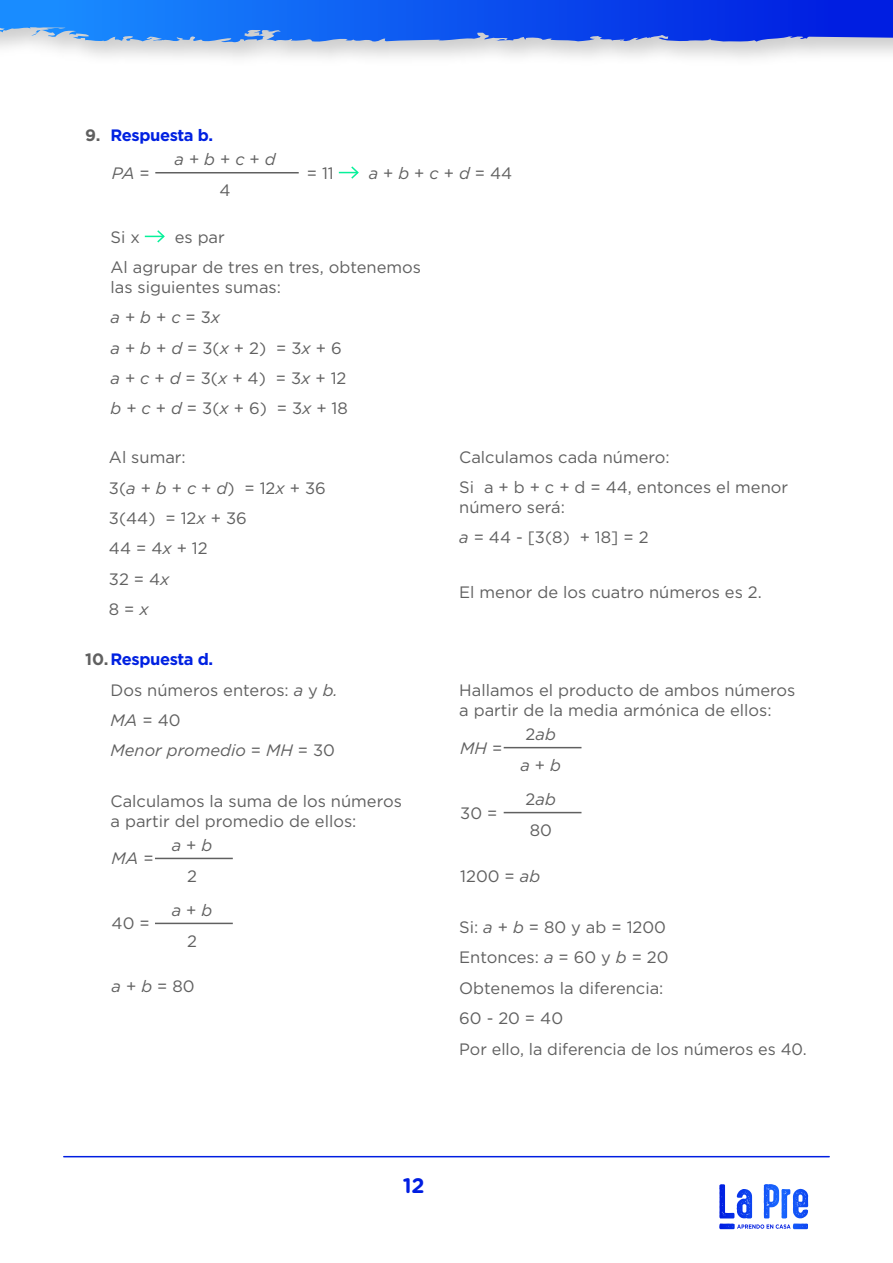
<style>
.page{position:relative;width:893px;height:1263px;background:#fff}
.page>*{position:absolute;margin:0;border:0;box-sizing:border-box;transform-origin:0 0}
.t1{font:700 21px "Gotham Rounded";color:#001ee1}
.t2{font:16.5px/30.5px "Gotham";color:#606060}
.t3{font:italic 16.5px/30.9px "Gotham";color:#606060;text-align:center}
.t4{font:700 16.5px "Gotham";letter-spacing:-.025em;color:#0021e1}
.s1{color:#606060}
.s2{font-style:normal}
.s3{font-style:italic}
.s4{font-weight:700}
.s5{font-weight:700;color:#0021e1}
</style>
<div class="page">
<img style="left:0;top:0;width:893px;height:58px">
<svg style="left:0;top:0;width:373px;height:43px;background:#2d84f4"></svg>
<hr style="left:64px;top:1156px;width:765px;height:1px;background:#001ee1">
<svg style="left:737px;top:1224px;width:54px;height:5px"></svg>
<svg style="left:764px;top:1184px;width:15px;height:34px"></svg>
<svg style="left:339px;top:166px;width:20px;height:13px"></svg>
<hr style="left:155px;top:172px;width:144px;height:1px;background:#606060">
<svg style="left:145px;top:230px;width:20px;height:13px"></svg>
<hr style="left:155px;top:858px;width:78px;height:1px;background:#606060">
<hr style="left:504px;top:747px;width:77px;height:1px;background:#606060">
<hr style="left:155px;top:923px;width:78px;height:1px;background:#606060">
<hr style="left:504px;top:812px;width:77px;height:1px;background:#606060">
<p class="t4" style="left:85px;top:124px;width:130px"><span class="s1">9.</span> Respuesta b.</p>
<p class="t3" style="left:112px;top:157px;width:39px">PA <span class="s2">=</span></p>
<p class="t2" style="left:307px;top:157px;width:29px">= 11</p>
<p class="t2" style="left:369px;top:157px;width:145px"><span class="s3">a</span> + <span class="s3">b</span> + <span class="s3">c</span> + <span class="s3">d</span> = 44</p>
<p class="t3" style="left:175px;top:143px;width:103px">a <span class="s2">+</span> b <span class="s2">+</span> c <span class="s2">+</span> d<br><span class="s2">4</span></p>
<p class="t2" style="left:111px;top:221px;width:31px">Si x</p>
<p class="t2" style="left:111px;top:221px;width:312px;text-indent:64px">es par<br>Al agrupar de tres en tres, obtenemos</p>
<p class="t2" style="left:111px;top:271px;width:239px">las siguientes sumas:<br><span class="s3">a</span> + <span class="s3">b</span> + <span class="s3">c</span> = 3<span class="s3">x<br>a</span> + <span class="s3">b</span> + <span class="s3">d</span> = 3(<span class="s3">x</span> + 2) = 3<span class="s3">x</span> + 6 <span class="s3">a</span> + <span class="s3">c</span> + <span class="s3">d</span> = 3(<span class="s3">x</span> + 4) = 3<span class="s3">x</span> + 12 <span class="s3">b</span> + <span class="s3">c</span> + <span class="s3">d</span> = 3(<span class="s3">x</span> + 6) = 3<span class="s3">x</span> + 18</p>
<p class="t2" style="left:109px;top:442px;width:218px">Al sumar:<br>3(<span class="s3">a</span> + <span class="s3">b</span> + <span class="s3">c</span> + <span class="s3">d</span>) = 12<span class="s3">x</span> + 36<br>3(44) = 12<span class="s3">x</span> + 36<br>44 = 4<span class="s3">x</span> + 12<br>32 = 4<span class="s3">x<br></span>8 = <span class="s3">x</span></p>
<p class="t2" style="left:459px;top:441px;width:330px">Calculamos cada número:<br>Si a + b + c + d = 44, entonces el menor</p>
<p class="t2" style="left:459px;top:491px;width:191px">número será:<br><span class="s3">a</span> = 44 - [3(8) + 18] = 2</p>
<p class="t2" style="left:459px;top:576px;width:304px">El menor de los cuatro números es 2.</p>
<p class="t2" style="left:111px;top:644px;width:229px;text-indent:-26px"><span class="s4">10.</span><span class="s5">Respuesta d.<br></span>Dos números enteros: <span class="s3">a</span> y <span class="s3">b.<br>MA</span> = 40<br><span class="s3">Menor promedio</span> = <span class="s3">MH</span> = 30</p>
<p class="t2" style="left:111px;top:791px;width:293px;line-height:19.8px">Calculamos la suma de los números a partir del promedio de ellos:</p>
<p class="t3" style="left:112px;top:843px;width:44px">MA <span class="s2">=</span></p>
<p class="t2" style="left:112px;top:908px;width:40px">40 =</p>
<p class="t3" style="left:172px;top:829px;width:42px">a <span class="s2">+</span> b<br><span class="s2">2</span></p>
<p class="t3" style="left:172px;top:894px;width:42px">a <span class="s2">+</span> b<br><span class="s2">2</span></p>
<p class="t2" style="left:112px;top:971px;width:84px"><span class="s3">a</span> + <span class="s3">b</span> = 80</p>
<p class="t2" style="left:459px;top:680px;width:338px;line-height:19.8px">Hallamos el producto de ambos números a partir de la media armónica de ellos:</p>
<p class="t3" style="left:460px;top:732px;width:44px">MH <span class="s2">=</span></p>
<p class="t2" style="left:460px;top:797px;width:39px">30 =</p>
<p class="t3" style="left:520px;top:718px;width:42px"><span class="s2">2</span>ab a <span class="s2">+</span> b</p>
<p class="t2" style="left:526px;top:783px;width:32px;line-height:30.9px">2<span class="s3">ab<br></span>80</p>
<p class="t2" style="left:460px;top:860px;width:81px">1200 = <span class="s3">ab</span></p>
<p class="t2" style="left:459px;top:912px;width:349px">Si: <span class="s3">a</span> + <span class="s3">b</span> = 80 y ab = 1200<br>Entonces: <span class="s3">a</span> = 60 y <span class="s3">b</span> = 20<br>Obtenemos la diferencia:<br>60 - 20 = 40<br>Por ello, la diferencia de los números es 40.</p>
<p class="t1" style="left:403px;top:1170px;width:23px">12</p>
</div>
